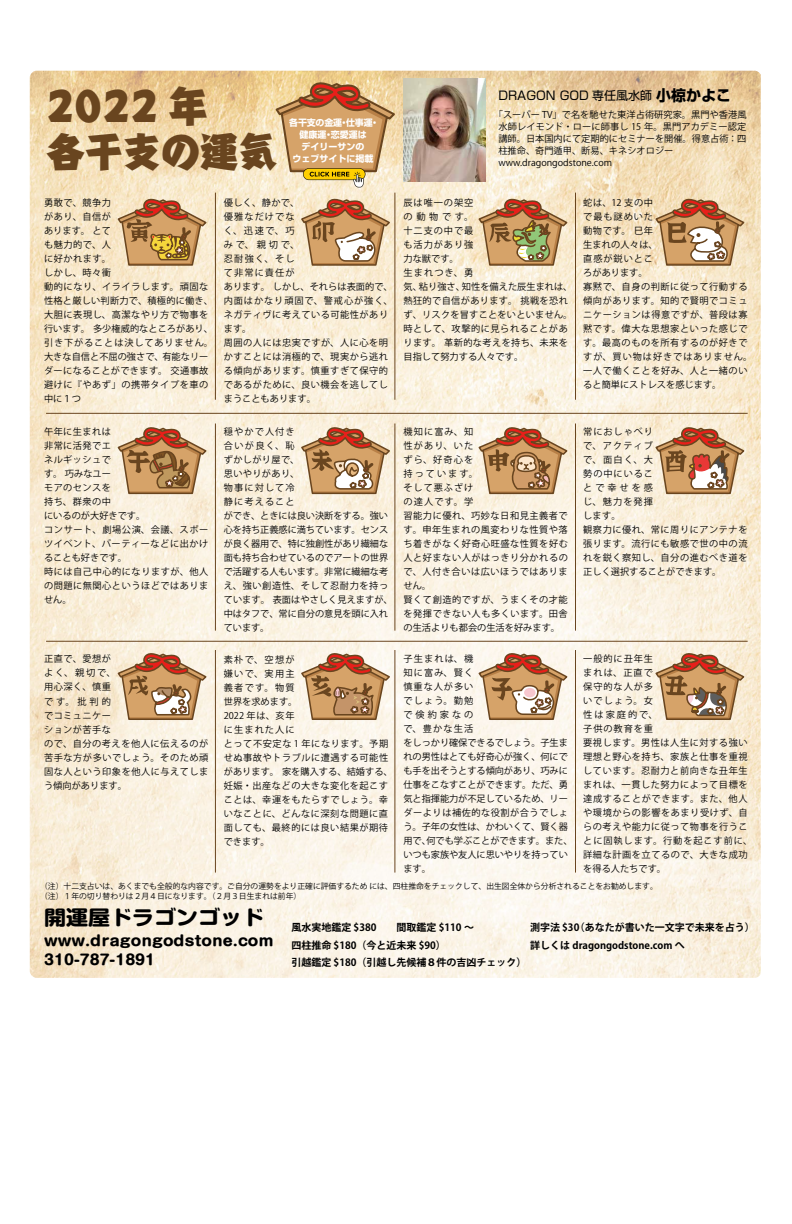
<style>
.page{position:relative;width:792px;height:1224px;background:#fff}
.page>*{position:absolute;margin:0;border:0;box-sizing:border-box;transform-origin:0 0}
.t1{font:800 41px "Harucraft Std";color:#69451f}
.t2{font:800 39.6px "Harucraft Std";color:#69451f}
.t3{font:700 20px "Shin M Go Pr 6";color:#000;scale:1.1 1}
.t4{font:700 14px/19px "Shin M Go Pr 6";color:#000;scale:1.1 1}
.t5{font:12px "Shin Go Pr 6";color:#000}
.t6{font:700 10px/17.5px "Koz Go Pr 6 N";color:#000}
.t7{font:9.2px/14px "Koz Go Pr 6 N";letter-spacing:.055em;color:#000}
.t8{font:9.2px/14px "Koz Go Pr 6 N";letter-spacing:-.01em;color:#000}
.t9{font:9.2px/14px "Koz Go Pr 6 N";letter-spacing:.035em;color:#000}
.t10{font:9.2px/12px "Koz Go Pr 6 N";color:#000}
.t11{font:700 9px/12px "Shin Go Pr 5";color:#fff;text-align:center}
.t12{font:7.8px/10px "Koz Go Pr 6 N";color:#000}
.s1{font-weight:700;font-size:15px}
</style>
<div class="page">
<img style="left:30px;top:71px;width:731px;height:907px">
<hr style="left:215px;top:193px;width:1px;height:207px;background:#69451f">
<hr style="left:215px;top:423px;width:1px;height:208px;background:#69451f">
<hr style="left:215px;top:650px;width:1px;height:223px;background:#69451f">
<hr style="left:395px;top:193px;width:1px;height:207px;background:#69451f">
<hr style="left:395px;top:423px;width:1px;height:208px;background:#69451f">
<hr style="left:395px;top:650px;width:1px;height:223px;background:#69451f">
<hr style="left:46px;top:413px;width:702px;height:1px;background:#69451f">
<hr style="left:575px;top:193px;width:1px;height:207px;background:#69451f">
<hr style="left:575px;top:423px;width:1px;height:208px;background:#69451f">
<hr style="left:575px;top:650px;width:1px;height:223px;background:#69451f">
<hr style="left:46px;top:641px;width:702px;height:1px;background:#69451f">
<img style="left:404px;top:79px;width:82px;height:102px">
<svg style="left:274px;top:79px;width:123px;height:108px;background:#d5aa74"></svg>
<svg style="left:654px;top:197px;width:92px;height:69px;background:#cba37e"></svg>
<svg style="left:477px;top:197px;width:92px;height:69px;background:#c29f74"></svg>
<svg style="left:300px;top:197px;width:92px;height:69px;background:#cda782"></svg>
<svg style="left:116px;top:197px;width:92px;height:69px;background:#c79d6e"></svg>
<svg style="left:116px;top:393px;width:92px;height:102px;background:#d4b595"></svg>
<svg style="left:116px;top:651px;width:92px;height:70px;background:#cca684"></svg>
<svg style="left:300px;top:425px;width:92px;height:70px;background:#cca684"></svg>
<svg style="left:300px;top:651px;width:92px;height:70px;background:#c9a17f"></svg>
<svg style="left:477px;top:425px;width:92px;height:70px;background:#c9a07c"></svg>
<svg style="left:477px;top:651px;width:92px;height:70px"></svg>
<svg style="left:654px;top:425px;width:92px;height:121px;background:#ddc0a3"></svg>
<svg style="left:654px;top:651px;width:92px;height:70px;background:#c69f7c"></svg>
<h1 class="t1" style="left:46px;top:75px;width:163px">2022 年</h1>
<h2 class="t2" style="left:46px;top:121px;width:232px">各干支の運気</h2>
<p class="t11" style="left:289px;top:116px;width:91px">各干支の金運・仕事運・健康運・恋愛運は<br>デイリーサンの<br>ウェブサイトに掲載</p>
<h3 class="t5" style="left:498px;top:85px;width:234px">DRAGON GOD 専任風水師 <span class="s1">小椋かよこ</span></h3>
<p class="t10" style="left:498px;top:109px;width:250px;text-indent:-5px">「スーパー TV」で名を馳せた東洋占術研究家。黒門や香港風水師レイモンド・ローに師事し 15 年。黒門アカデミー認定講師。日本国内にて定期的にセミナーを開催。得意占術：四柱推命、奇門遁甲、断易、キネシオロジーwww.dragongodstone.com</p>
<p class="t7" style="left:44px;top:195px;width:171px">勇敢で、競争力<br>があり、自信が<br>あります。とて<br>も魅力的で、人<br>に好かれます。<br>しかし、時々衝<br>動的になり、イライラします。頑固な性格と厳しい判断力で、積極的に働き、大胆に表現し、高潔なやり方で物事を行います。多少権威的なところがあり、引き下がることは決してありません。大きな自信と不屈の強さで、有能なリーダーになることができます。交通事故避けに『やあず」の携帯タイプを車の中に１つ</p>
<p class="t7" style="left:44px;top:424px;width:166px">午年に生まれは<br>非常に活発でエ<br>ネルギッシュで<br>す。巧みなユー<br>モアのセンスを<br>持ち、群衆の中<br>にいるのが大好きです。<br>コンサート、劇場公演、会議、スポーツイベント、パーティーなどに出かけることも好きです。<br>時には自己中心的になりますが、他人の問題に無関心というほどではありません。</p>
<p class="t7" style="left:44px;top:652px;width:166px">正直で、愛想が<br>よく、親切で、<br>用心深く、慎重<br>です。批判的<br>でコミュニケー<br>ションが苦手な<br>ので、自分の考えを他人に伝えるのが苦手な方が多いでしょう。そのため頑固な人という印象を他人に与えてしまう傾向があります。</p>
<p class="t7" style="left:224px;top:196px;width:171px">優しく、静かで、<br>優雅なだけでな<br>く、迅速で、巧<br>みで、親切で、<br>忍耐強く、そし<br>て非常に責任が<br>あります。しかし、それらは表面的で、内面はかなり頑固で、警戒心が強く、ネガティヴに考えている可能性があります。<br>周囲の人には忠実ですが、人に心を明かすことには消極的で、現実から逃れる傾向があります。慎重すぎて保守的であるがために、良い機会を逃してしまうこともあります。</p>
<p class="t9" style="left:404px;top:196px;width:171px">辰は唯一の架空<br>の動物です。<br>十二支の中で最<br>も活力があり強<br>力な獣です。<br>生まれつき、勇<br>気、粘り強さ、知性を備えた辰生まれは、熱狂的で自信があります。挑戦を恐れず、リスクを冒すことをいといません。時として、攻撃的に見られることがあります。革新的な考えを持ち、未来を目指して努力する人々です。</p>
<p class="t7" style="left:583px;top:196px;width:170px">蛇は、12 支の中<br>で最も謎めいた<br>動物です。巳年<br>生まれの人々は、<br>直感が鋭いとこ<br>ろがあります。<br>寡黙で、自身の判断に従って行動する傾向があります。知的で賢明でコミュニケーションは得意ですが、普段は寡黙です。偉大な思想家といった感じです。最高のものを所有するのが好きですが、買い物は好きではありません。一人で働くことを好み、人と一緒のいると簡単にストレスを感じます。</p>
<p class="t8" style="left:224px;top:424px;width:170px">穏やかで人付き<br>合いが良く、恥<br>ずかしがり屋で、<br>思いやりがあり、<br>物事に対して冷<br>静に考えること<br>ができ、ときには良い決断をする。強い心を持ち正義感に満ちています。センスが良く器用で、特に独創性があり繊細な面も持ち合わせているのでアートの世界で活躍する人もいます。非常に繊細な考え、強い創造性、そして忍耐力を持っています。表面はやさしく見えますが、中はタフで、常に自分の意見を頭に入れています。</p>
<p class="t7" style="left:224px;top:652px;width:171px">素朴で、空想が<br>嫌いで、実用主<br>義者です。物質<br>世界を求めます。<br>2022 年は、亥年<br>に生まれた人に<br>とって不安定な 1 年になります。予期せぬ事故やトラブルに遭遇する可能性があります。家を購入する、結婚する、妊娠・出産などの大きな変化を起こすことは、幸運をもたらすでしょう。幸いなことに、どんなに深刻な問題に直面しても、最終的には良い結果が期待できます。</p>
<p class="t7" style="left:404px;top:425px;width:166px">機知に富み、知<br>性があり、いた<br>ずら、好奇心を<br>持っています。<br>そして悪ふざけ<br>の達人です。学<br>習能力に優れ、巧妙な日和見主義者です。申年生まれの風変わりな性質や落ち着きがなく好奇心旺盛な性質を好む人と好まない人がはっきり分かれるので、人付き合いは広いほうではありません。<br>賢くて創造的ですが、うまくその才能を発揮できない人も多くいます。田舎の生活よりも都会の生活を好みます。</p>
<p class="t7" style="left:583px;top:425px;width:166px">常におしゃべり<br>で、アクティブ<br>で、面白く、大<br>勢の中にいるこ<br>とで幸せを感<br>じ、魅力を発揮<br>します。<br>観察力に優れ、常に周りにアンテナを張ります。流行にも敏感で世の中の流れを鋭く察知し、自分の進むべき道を正しく選択することができます。</p>
<p class="t8" style="left:404px;top:652px;width:171px">子生まれは、機<br>知に富み、賢く<br>慎重な人が多い<br>でしょう。勤勉<br>で倹約家なの<br>で、豊かな生活<br>をしっかり確保できるでしょう。子生まれの男性はとても好奇心が強く、何にでも手を出そうとする傾向があり、巧みに仕事をこなすことができます。ただ、勇気と指揮能力が不足しているため、リーダーよりは補佐的な役割が合うでしょう。子年の女性は、かわいくて、賢く器用で、何でも学ぶことができます。また、いつも家族や友人に思いやりを持っています。</p>
<p class="t7" style="left:583px;top:652px;width:170px">一般的に丑年生<br>まれは、正直で<br>保守的な人が多<br>いでしょう。女<br>性は家庭的で、<br>子供の教育を重<br>要視します。男性は人生に対する強い理想と野心を持ち、家族と仕事を重視しています。忍耐力と前向きな丑年生まれは、一貫した努力によって目標を達成することができます。また、他人や環境からの影響をあまり受けず、自らの考えや能力に従って物事を行うことに固執します。行動を起こす前に、詳細な計画を立てるので、大きな成功を得る人たちです。</p>
<p class="t12" style="left:40px;top:882px;width:619px">（注）十二支占いは、あくまでも全般的な内容です。ご自分の運勢をより正確に評価するためには、四柱推命をチェックして、出生図全体から分析されることをお勧めします。（注）１年の切り替わりは２月４日になります。（２月３日生まれは前年）</p>
<h3 class="t3" style="left:44px;top:901px;width:201px">開運屋ドラゴンゴッド</h3>
<h3 class="t4" style="left:44px;top:931px;width:210px">www.dragongodstone.com<br>310-787-1891</h3>
<p class="t6" style="left:291px;top:919px;width:237px">風水実地鑑定 $380　　間取鑑定 $110 ～<br>四柱推命 $180（今と近未来 $90）<br>引越鑑定 $180（引越し先候補８件の吉凶チェック）</p>
<p class="t6" style="left:530px;top:919px;width:226px">測字法 $30（あなたが書いた一文字で未来を占う）詳しくは dragongodstone.com へ　</p>
</div>
